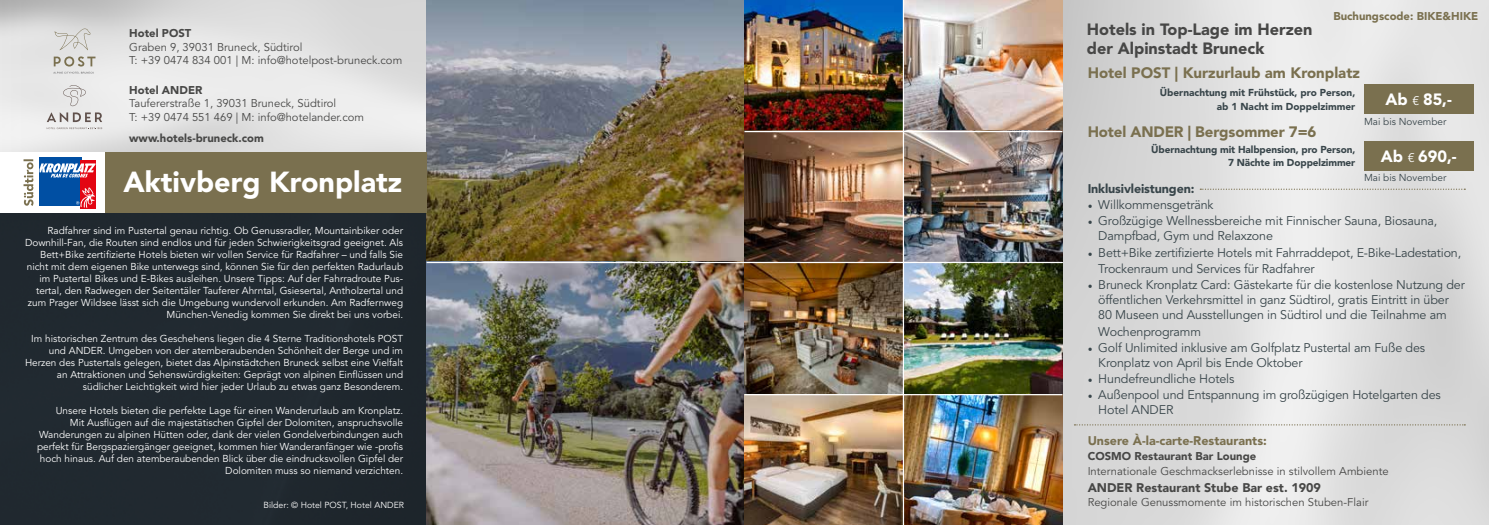
<style>
.page{position:relative;width:1489px;height:525px;background:#fff}
.page>*{position:absolute;margin:0;border:0;box-sizing:border-box;transform-origin:0 0}
.t1{font:900 28.75px "Avenir LT Std";color:#fff}
.t2{font:900 16.25px/19.5px "Avenir LT Std";color:#474746}
.t3{font:900 16.25px "Avenir LT Std";color:#fff}
.t4{font:900 15px "Avenir LT Std";color:#7a704f}
.t5{font:12.5px/15px "Avenir LT Std";letter-spacing:-.01em;color:#38454a}
.t6{font:900 12.5px "Avenir LT Std";color:#474746}
.t7{font:900 12.5px "Avenir LT Std";color:#7a704f}
.t8{font:900 12.5px "Avenir LT Std";letter-spacing:-.01em;color:#38454a}
.t9{font:11.25px/13.5px "Avenir LT Std";color:#474746}
.t10{font:900 11.25px "Avenir LT Std";color:#474746}
.t11{font:900 11.25px "Avenir LT Std";color:#7a704f}
.t12{font:10px/12px "Avenir LT Std";color:#fff;text-align:right}
.t13{font:900 10px/13.8px "Avenir LT Std";letter-spacing:-.01em;color:#38454a;text-align:right}
.t14{font:10px "Avenir LT Std";color:#38454a}
.t15{font:8.75px "Avenir LT Std";color:#fff}
.s1{font-weight:400;font-size:12.5px}
.s2{font-family:"Minion Pro"}
</style>
<div class="page">
<img style="left:426px;top:0;width:1062px;height:524px">
<div style="left:0;top:213px;width:426px;height:311px;background:#212930"></div>
<div style="left:1363px;top:141px;width:110px;height:29px;background:#7a704f"></div>
<svg style="left:1074px;top:424px;width:390px;height:1px"></svg>
<div style="left:104px;top:152px;width:322px;height:61px;background:#7a704f"></div>
<div style="left:1363px;top:85px;width:110px;height:29px;background:#7a704f"></div>
<img style="left:744px;top:263px;width:158px;height:131px">
<img style="left:904px;top:263px;width:158px;height:131px">
<img style="left:744px;top:395px;width:158px;height:129px">
<img style="left:904px;top:395px;width:158px;height:129px">
<hr style="left:426px;top:262px;width:636px;height:1px;background:#fff">
<hr style="left:902px;top:0;width:2px;height:524px;background:#fff">
<hr style="left:744px;top:131px;width:318px;height:1px;background:#fff">
<hr style="left:744px;top:394px;width:318px;height:1px;background:#fff">
<svg style="left:47px;top:112px;width:55px;height:18px"></svg>
<svg style="left:63px;top:85px;width:23px;height:21px"></svg>
<svg style="left:1200px;top:188px;width:264px;height:2px"></svg>
<svg style="left:53px;top:72px;width:41px;height:2px"></svg>
<svg style="left:55px;top:29px;width:35px;height:21px"></svg>
<svg style="left:54px;top:56px;width:41px;height:10px"></svg>
<div style="left:40px;top:157px;width:42px;height:48px;background:#004fa3"></div>
<div style="left:80px;top:160px;width:15px;height:48px;background:#e30512"></div>
<svg style="left:40px;top:163px;width:55px;height:45px"></svg>
<svg style="left:24px;top:159px;width:9px;height:47px"></svg>
<p class="t10" style="left:129px;top:26px;width:64px">Hotel POST</p>
<p class="t9" style="left:129px;top:40px;width:274px">Graben 9, 39031 Bruneck, Südtirol<br>T: +39 0474 834 001 | M: info@hotelpost-bruneck.com</p>
<p class="t10" style="left:129px;top:83px;width:75px">Hotel ANDER</p>
<p class="t9" style="left:129px;top:97px;width:236px">Taufererstraße 1, 39031 Bruneck, Südtirol<br>T: +39 0474 551 469 | M: info@hotelander.com</p>
<p class="t10" style="left:129px;top:131px;width:136px">www.hotels-bruneck.com</p>
<h1 class="t1" style="left:124px;top:164px;width:280px">Aktivberg Kronplatz</h1>
<p class="t12" style="left:25px;top:224px;width:379px">Radfahrer sind im Pustertal genau richtig. Ob Genussradler, Mountainbiker oder Downhill-Fan, die Routen sind endlos und für jeden Schwierigkeitsgrad geeignet. Als Bett+Bike zertifizierte Hotels bieten wir vollen Service für Radfahrer – und falls Sie nicht mit dem eigenen Bike unterwegs sind, können Sie für den perfekten Radurlaub im Pustertal Bikes und E-Bikes ausleihen. Unsere Tipps: Auf der Fahrradroute Pus&shy;tertal, den Radwegen der Seitentäler Tauferer Ahrntal, Gsiesertal, Antholzertal und zum Prager Wildsee lässt sich die Umgebung wundervoll erkunden. Am Radfernweg München-Venedig kommen Sie direkt bei uns vorbei.</p>
<p class="t12" style="left:25px;top:332px;width:379px">Im historischen Zentrum des Geschehens liegen die 4 Sterne Traditionshotels POST und ANDER. Umgeben von der atemberaubenden Schönheit der Berge und im Herzen des Pustertals gelegen, bietet das Alpinstädtchen Bruneck selbst eine Vielfalt an Attraktionen und Sehenswürdigkeiten: Geprägt von alpinen Einflüssen und südlicher Leichtigkeit wird hier jeder Urlaub zu etwas ganz Besonderem.</p>
<p class="t12" style="left:37px;top:404px;width:367px">Unsere Hotels bieten die perfekte Lage für einen Wanderurlaub am Kronplatz.<br>Mit Ausflügen auf die majestätischen Gipfel der Dolomiten, anspruchsvolle Wanderungen zu alpinen Hütten oder, dank der vielen Gondelverbindungen auch perfekt für Bergspaziergänger geeignet, kommen hier Wanderanfänger wie -profis hoch hinaus. Auf den atemberaubenden Blick über die eindrucksvollen Gipfel der Dolomiten muss so niemand verzichten.</p>
<p class="t15" style="left:263px;top:500px;width:142px">Bilder: © Hotel POST, Hotel ANDER</p>
<p class="t11" style="left:1333px;top:10px;width:146px">Buchungscode: BIKE&amp;HIKE</p>
<h2 class="t2" style="left:1086px;top:19px;width:227px">Hotels in Top-Lage im Herzen der Alpinstadt Bruneck</h2>
<p class="t13" style="left:1159px;top:86px;width:197px">Übernachtung mit Frühstück, pro Person, ab 1 Nacht im Doppelzimmer</p>
<p class="t13" style="left:1151px;top:142px;width:205px">Übernachtung mit Halbpension, pro Person,<br>7 Nächte im Doppelzimmer</p>
<h3 class="t4" style="left:1087px;top:63px;width:274px">Hotel POST | Kurzurlaub am Kronplatz</h3>
<h2 class="t3" style="left:1385px;top:90px;width:68px">Ab <span class="s1">€</span> 85,-</h2>
<p class="t14" style="left:1363px;top:116px;width:84px">Mai bis November</p>
<h3 class="t4" style="left:1087px;top:123px;width:230px">Hotel ANDER | Bergsommer 7=6</h3>
<h2 class="t3" style="left:1380px;top:146px;width:77px">Ab <span class="s1">€</span> 690,-</h2>
<p class="t14" style="left:1363px;top:172px;width:84px">Mai bis November</p>
<p class="t8" style="left:1087px;top:181px;width:108px">Inklusivleistungen:</p>
<p class="t5" style="left:1087px;top:197px;width:127px"><span class="s2">•</span> Willkommensgetränk</p>
<p class="t5" style="left:1098px;top:214px;width:340px;text-indent:-11px"><span class="s2">•</span> Großzügige Wellnessbereiche mit Finnischer Sauna, Biosauna,<br>Dampfbad, Gym und Relaxzone</p>
<p class="t5" style="left:1098px;top:244px;width:364px;line-height:16.2px;text-indent:-11px"><span class="s2">•</span> Bett+Bike zertifizierte Hotels mit Fahrraddepot, E-Bike-Ladestation,<br>Trockenraum und Services für Radfahrer</p>
<p class="t5" style="left:1098px;top:277px;width:368px;text-indent:-11px"><span class="s2">•</span> Bruneck Kronplatz Card: Gästekarte für die kostenlose Nutzung der öffentlichen Verkehrsmittel in ganz Südtirol, gratis Eintritt in über<br>80 Museen und Ausstellungen in Südtirol und die Teilnahme am</p>
<p class="t5" style="left:1098px;top:324px;width:104px">Wochenprogramm</p>
<p class="t5" style="left:1098px;top:340px;width:328px;text-indent:-11px"><span class="s2">•</span> Golf Unlimited inklusive am Golfplatz Pustertal am Fuße des<br>Kronplatz von April bis Ende Oktober</p>
<p class="t5" style="left:1087px;top:371px;width:148px"><span class="s2">•</span> Hundefreundliche Hotels</p>
<p class="t5" style="left:1098px;top:387px;width:344px;text-indent:-11px"><span class="s2">•</span> Außenpool und Entspannung im großzügigen Hotelgarten des<br>Hotel ANDER</p>
<p class="t7" style="left:1087px;top:432px;width:181px">Unsere À-la-carte-Restaurants:</p>
<p class="t10" style="left:1087px;top:449px;width:170px">COSMO Restaurant Bar Lounge</p>
<p class="t9" style="left:1087px;top:464px;width:302px">Internationale Geschmackserlebnisse in stilvollem Ambiente</p>
<p class="t6" style="left:1087px;top:480px;width:235px">ANDER Restaurant Stube Bar est. 1909</p>
<p class="t9" style="left:1087px;top:495px;width:282px">Regionale Genussmomente im historischen Stuben-Flair</p>
</div>
